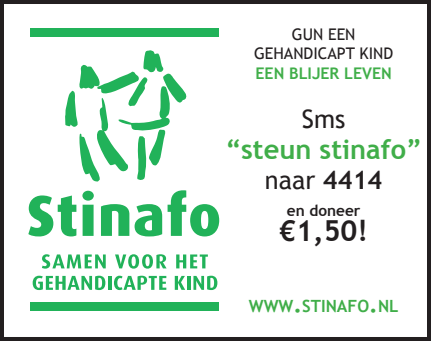
<style>
.page{position:relative;width:431px;height:341px;background:#fff}
.page>*{position:absolute;margin:0;border:0;box-sizing:border-box;transform-origin:0 0}
.t1{font:700 28.8px "Trebuchet MS";color:#231f20}
.t2{font:700 27.2px "Trebuchet MS";color:#40ae49}
.t3{font:25.2px "Trebuchet MS";color:#231f20}
.t4{font:700 16.8px "Trebuchet MS";color:#40ae49}
.t5{font:16px/19.2px "Trebuchet MS";color:#231f20;text-align:center}
.t6{font:700 16px "Trebuchet MS";color:#40ae49}
.t7{font:700 15.2px "Trebuchet MS";color:#231f20}
.s1{font-weight:700}
.s2{font-size:24px}
</style>
<div class="page">
<div style="left:0;top:0;width:431px;height:340px;border:4px solid #231f20"></div>
<svg style="left:28px;top:195px;width:48px;height:41px"></svg>
<div style="left:83px;top:204px;width:11px;height:31px;background:#21b259"></div>
<div style="left:82px;top:190px;width:12px;height:10px;background:#21b259;border-radius:50%"></div>
<svg style="left:101px;top:204px;width:28px;height:31px"></svg>
<svg style="left:135px;top:204px;width:27px;height:32px"></svg>
<svg style="left:168px;top:190px;width:51px;height:46px"></svg>
<svg style="left:65px;top:50px;width:122px;height:131px"></svg>
<svg style="left:42px;top:254px;width:64px;height:14px"></svg>
<svg style="left:115px;top:254px;width:11px;height:14px"></svg>
<svg style="left:128px;top:254px;width:11px;height:14px"></svg>
<svg style="left:142px;top:254px;width:11px;height:14px"></svg>
<svg style="left:156px;top:254px;width:11px;height:14px"></svg>
<svg style="left:176px;top:254px;width:32px;height:14px"></svg>
<svg style="left:33px;top:275px;width:72px;height:14px"></svg>
<hr style="left:108px;top:275px;width:3px;height:14px;background:#21b259">
<svg style="left:114px;top:275px;width:52px;height:14px"></svg>
<svg style="left:175px;top:275px;width:10px;height:14px"></svg>
<hr style="left:187px;top:275px;width:3px;height:14px;background:#21b259">
<svg style="left:193px;top:275px;width:24px;height:14px"></svg>
<div style="left:30px;top:28px;width:189px;height:9px;background:#21b259"></div>
<div style="left:30px;top:302px;width:189px;height:8px;background:#21b259"></div>
<p class="t5" style="left:254px;top:25px;width:141px">GUN EEN<br>GEHANDICAPT KIND</p>
<p class="t6" style="left:255px;top:63px;width:138px">EEN BLIJER LEVEN</p>
<h3 class="t3" style="left:302px;top:104px;width:45px">Sms</h3>
<h2 class="t2" style="left:225px;top:132px;width:198px">“steun stinafo”</h2>
<h3 class="t3" style="left:265px;top:165px;width:119px">naar <span class="s1">4414</span></h3>
<p class="t7" style="left:287px;top:201px;width:75px">en doneer</p>
<h1 class="t1" style="left:279px;top:212px;width:90px">€1,50!</h1>
<p class="t4" style="left:249px;top:295px;width:140px">WWW<span class="s2">.</span>STINAFO<span class="s2">.</span>NL</p>
</div>
